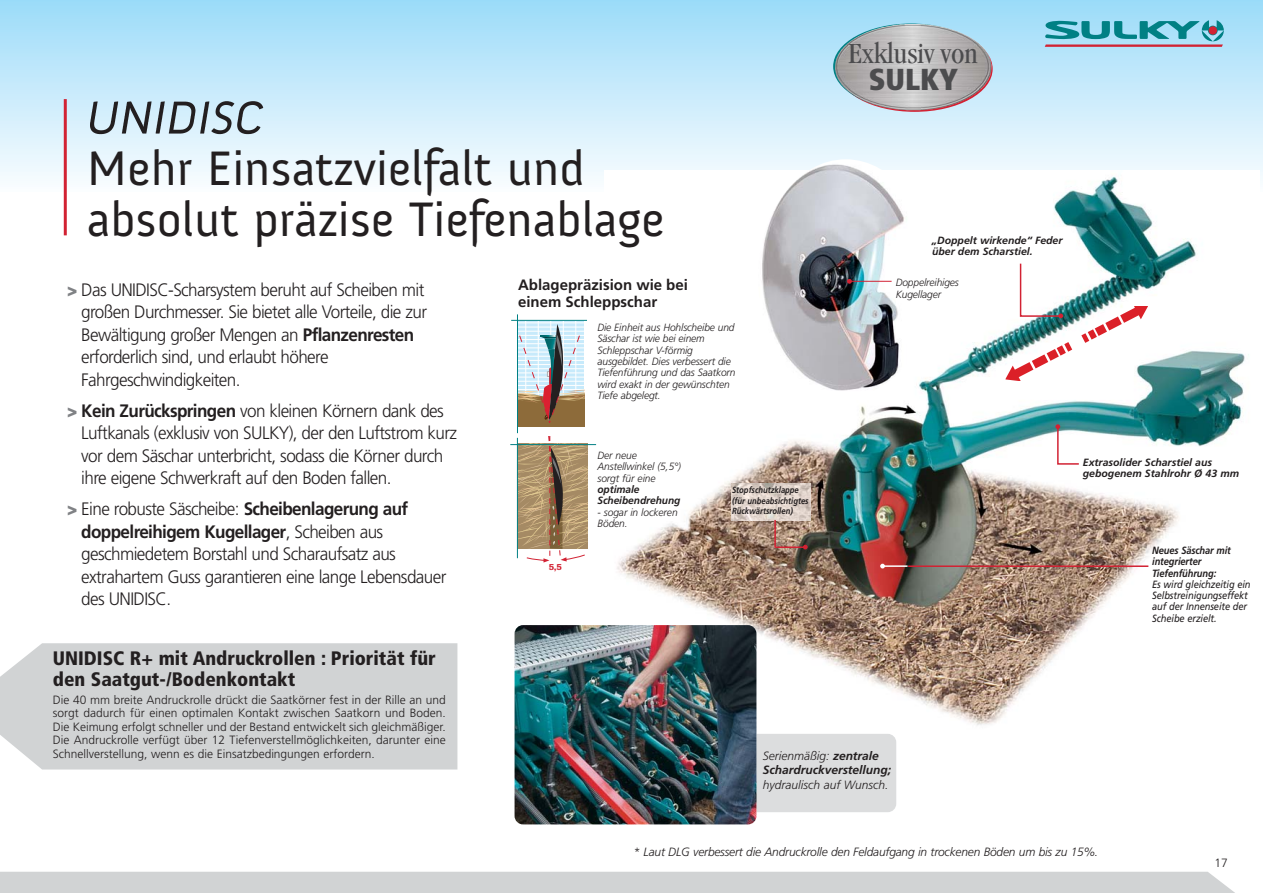
<style>
.page{position:relative;width:1263px;height:893px;background:#fff}
.page>*{position:absolute;margin:0;border:0;box-sizing:border-box;transform-origin:0 0}
.t1{font:49.5px/51px "Anivers";color:#231f20}
.t2{font:condensed 30.3px "Garamond";color:#4c4c4e}
.t3{font:900 condensed 30.3px "Frutiger";color:#4c4c4e}
.t4{font:900 condensed 19.5px/21px "Frutiger";color:#231f20}
.t5{font:300 18px/22.5px "Frutiger";letter-spacing:-.035em;color:#231f20;scale:.95 1}
.t6{font:700 15px/16.5px "Frutiger";color:#231f20}
.t7{font:300 12px/13.5px "Frutiger";color:#231f20;text-align:justify}
.t8{font:italic 300 12px "Frutiger";letter-spacing:-.015em;color:#231f20}
.t9{font:italic 700 12px/14.4px "Frutiger";color:#231f20}
.t10{font:italic 300 10.5px/11.4px "Frutiger";letter-spacing:-.01em;color:#231f20}
.t11{font:italic 700 10.5px/11.2px "Frutiger";color:#231f20}
.t12{font:italic 10.5px/11.2px "Frutiger";letter-spacing:-.01em;color:#231f20;scale:.89 1}
.t13{font:italic 700 10.5px/11.2px "Frutiger";color:#231f20;scale:.89 1}
.t14{font:500 9.15px "Imago";color:#d22233}
.t15{font:italic 700 9px/10.4px "Frutiger";color:#231f20;scale:.85 1}
.s1{font-weight:900;color:#808285}
.s2{font-weight:700}
.s3{font-weight:300}
</style>
<div class="page">
<div style="left:0;top:0;width:1263px;height:191px;background:linear-gradient(to bottom,#9bdbf9,#fafdff)"></div>
<img style="left:604px;top:170px;width:656px;height:564px">
<img style="left:731px;top:484px;width:79px;height:37px">
<svg style="left:803px;top:545px;width:5px;height:4px"></svg>
<svg style="left:880px;top:564px;width:5px;height:4px"></svg>
<svg style="left:1055px;top:424px;width:25px;height:41px"></svg>
<hr style="left:775px;top:546px;width:31px;height:2px;background:#d22233">
<hr style="left:774px;top:520px;width:2px;height:27px;background:#d22233">
<hr style="left:883px;top:565px;width:24px;height:2px;background:#fff">
<svg style="left:1019px;top:262px;width:44px;height:56px"></svg>
<hr style="left:908px;top:565px;width:240px;height:2px;background:#d22233">
<img style="left:758px;top:160px;width:156px;height:236px">
<div style="left:731px;top:734px;width:165px;height:78px;background:#dcddde;border-radius:9px"></div>
<div style="left:0;top:872px;width:1235px;height:21px;background:#d1d3d4"></div>
<hr style="left:64px;top:99px;width:3px;height:136px;background:#d22233">
<svg style="left:837px;top:26px;width:156px;height:86px"></svg>
<svg style="left:833px;top:24px;width:156px;height:85px;background:#b6b5b5"></svg>
<img style="left:905px;top:24px;width:85px;height:36px">
<img style="left:514px;top:625px;width:242px;height:199px;border-radius:9px">
<img style="left:90px;top:95px;width:224px;height:51px">
<svg style="left:517px;top:437px;width:71px;height:126px;background:#b49b7c"></svg>
<img style="left:518px;top:324px;width:66px;height:103px">
<hr style="left:511px;top:320px;width:76px;height:1px;background:#008084">
<hr style="left:517px;top:314px;width:1px;height:119px;background:#008084">
<hr style="left:510px;top:444px;width:86px;height:1px;background:#008084">
<hr style="left:517px;top:438px;width:1px;height:120px;background:#008084">
<svg style="left:1045px;top:20px;width:179px;height:27px;background:#74adbe"></svg>
<svg style="left:847px;top:279px;width:5px;height:5px"></svg>
<hr style="left:850px;top:281px;width:41px;height:1px;background:#d22233">
<div style="left:0;top:643px;width:457px;height:126px;background:#d1d3d4"></div>
<svg style="left:1081px;top:306px;width:67px;height:37px"></svg>
<svg style="left:1005px;top:342px;width:67px;height:39px"></svg>
<h2 class="t2" style="left:848px;top:42px;width:131px">Exklusiv von</h2>
<h2 class="t3" style="left:869px;top:67px;width:91px">SULKY</h2>
<h1 class="t1" style="left:87px;top:145px;width:579px">Mehr Einsatzvielfalt und absolut präzise Tiefenablage</h1>
<p class="t5" style="left:81px;top:280px;width:365px;text-indent:-14px"><span class="s1">&gt;</span> Das UNIDISC-Scharsystem beruht auf Scheiben mit großen Durchmesser. Sie bietet alle Vorteile, die zur Bewältigung großer Mengen an <span class="s2">Pflanzenresten </span>erforderlich sind, und erlaubt höhere Fahrgeschwindigkeiten.</p>
<p class="t5" style="left:81px;top:401px;width:397px;text-indent:-14px"><span class="s1">&gt;</span> <span class="s2">Kein Zurückspringen</span> von kleinen Körnern dank des Luftkanals (exklusiv von SULKY), der den Luftstrom kurz vor dem Säschar unterbricht, sodass die Körner durch ihre eigene Schwerkraft auf den Boden fallen.</p>
<p class="t5" style="left:81px;top:499px;width:386px;text-indent:-14px"><span class="s1">&gt;</span> Eine robuste Säscheibe: <span class="s2">Scheibenlagerung auf doppelreihigem Kugellager</span>, Scheiben aus geschmiedetem Borstahl und Scharaufsatz aus extrahartem Guss garantieren eine lange Lebensdauer des UNIDISC.</p>
<p class="t6" style="left:518px;top:278px;width:171px">Ablagepräzision wie bei einem Schleppschar</p>
<p class="t10" style="left:597px;top:322px;width:140px">Die Einheit aus Hohlscheibe und<br>Säschar ist wie bei einem<br>Schleppschar V-förmig ausgebildet. Dies verbessert die<br>Tiefenführung und das Saatkorn wird exakt in der gewünschten<br>Tiefe abgelegt.</p>
<p class="t10" style="left:597px;top:450px;width:85px">Der neue<br>Anstellwinkel (5,5°) sorgt für eine</p>
<p class="t11" style="left:597px;top:485px;width:84px">optimale<br>Scheibendrehung</p>
<p class="t10" style="left:597px;top:507px;width:82px">- sogar in lockeren<br>Böden.</p>
<p class="t15" style="left:732px;top:486px;width:92px">Stopfschutzklappe (für unbeabsichtigtes<br>Rückwärtsrollen)</p>
<p class="t14" style="left:549px;top:564px;width:14px">5,5</p>
<p class="t11" style="left:932px;top:235px;width:132px">„Doppelt wirkende“ Feder über dem Scharstiel.</p>
<p class="t10" style="left:896px;top:278px;width:65px">Doppelreihiges<br>Kugellager</p>
<p class="t4" style="left:53px;top:649px;width:384px">UNIDISC R+ mit Andruckrollen : Priorität für den Saatgut-/Bodenkontakt</p>
<p class="t7" style="left:53px;top:694px;width:394px">Die 40 mm breite Andruckrolle drückt die Saatkörner fest in der Rille an und sorgt dadurch für einen optimalen Kontakt zwischen Saatkorn und Boden.<br>Die Keimung erfolgt schneller und der Bestand entwickelt sich gleichmäßiger.<br>Die Andruckrolle verfügt über 12 Tiefenverstellmöglichkeiten, darunter eine Schnellverstellung, wenn es die Einsatzbedingungen erfordern.</p>
<p class="t9" style="left:763px;top:749px;width:130px"><span class="s3">Serienmäßig:</span> zentrale<br>Schardruckverstellung;</p>
<p class="t8" style="left:763px;top:779px;width:127px">hydraulisch auf Wunsch.</p>
<p class="t11" style="left:1083px;top:457px;width:158px">Extrasolider Scharstiel aus gebogenem Stahlrohr Ø 43 mm</p>
<p class="t13" style="left:1152px;top:546px;width:90px">Neues Säschar mit integrierter<br>Tiefenführung:</p>
<p class="t12" style="left:1152px;top:579px;width:112px">Es wird gleichzeitig ein<br>Selbstreinigungseffekt auf der Innenseite der<br>Scheibe erzielt.</p>
<p class="t8" style="left:634px;top:847px;width:466px">* Laut DLG verbessert die Andruckrolle den Feldaufgang in trockenen Böden um bis zu 15%.</p>
<p class="t7" style="left:1214px;top:857px;width:15px">17</p>
</div>
